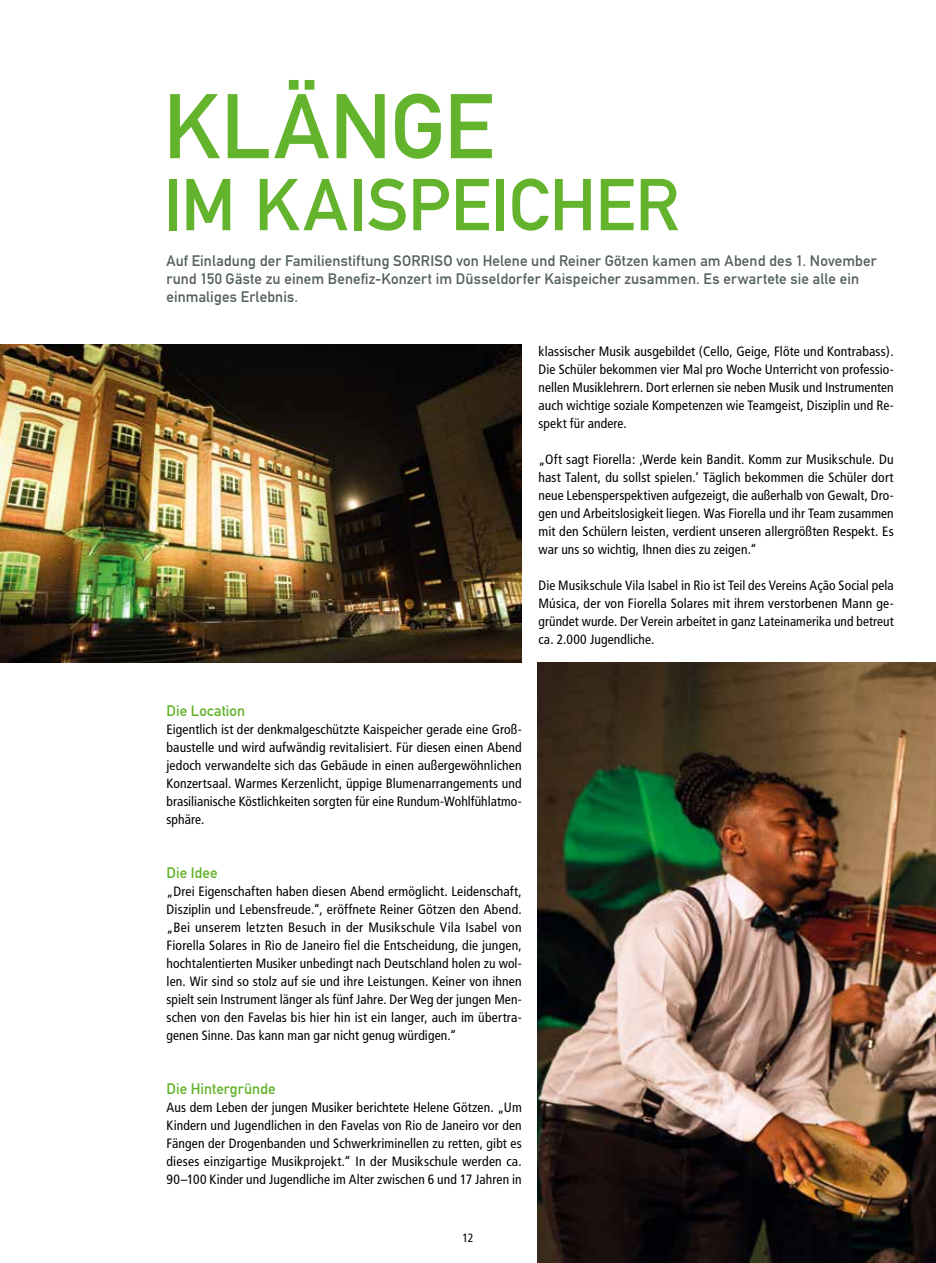
<style>
.page{position:relative;width:936px;height:1263px;background:#fff}
.page>*{position:absolute;margin:0;border:0;box-sizing:border-box;transform-origin:0 0}
.t1{font:90px "DIN Mittelschrift Alternate";letter-spacing:.01em;color:#64b32c}
.t2{font:72px "DIN Mittelschrift Alternate";color:#64b32c}
.t3{font:15px/18px "DIN Mittelschrift Alternate";letter-spacing:.01em;color:#545f60}
.t4{font:15px "DIN Mittelschrift Alternate";letter-spacing:.005em;color:#64b32c}
.t5{font:condensed 13.5px/18px "Frutiger";letter-spacing:.01em;color:#000;text-align:justify}
.t6{font:condensed 12px "Frutiger";color:#000}
</style>
<div class="page">
<img style="left:537px;top:662px;width:398px;height:601px">
<img style="left:0;top:344px;width:521px;height:318px">
<h1 class="t1" style="left:163px;top:74px;width:332px">KLÄNGE</h1>
<h2 class="t2" style="left:163px;top:163px;width:517px">IM KAISPEICHER</h2>
<p class="t3" style="left:166px;top:252px;width:711px">Auf Einladung der Familienstiftung SORRISO von Helene und Reiner Götzen kamen am Abend des 1. November rund 150 Gäste zu einem Benefiz-Konzert im Düsseldorfer Kaispeicher zusammen. Es erwartete sie alle ein einmaliges Erlebnis.</p>
<p class="t5" style="left:538px;top:343px;width:357px">klassischer Musik ausgebildet (Cello, Geige, Flöte und Kontrabass).<br>Die Schüler bekommen vier Mal pro Woche Unterricht von professio&shy;nellen Musiklehrern. Dort erlernen sie neben Musik und Instrumenten auch wichtige soziale Kompetenzen wie Teamgeist, Disziplin und Re&shy;spekt für andere.</p>
<p class="t5" style="left:538px;top:451px;width:357px">„Oft sagt Fiorella: ‚Werde kein Bandit. Komm zur Musikschule. Du hast Talent, du sollst spielen.‘ Täglich bekommen die Schüler dort neue Lebensperspektiven aufgezeigt, die außerhalb von Gewalt, Dro&shy;gen und Arbeitslosigkeit liegen. Was Fiorella und ihr Team zusammen mit den Schülern leisten, verdient unseren allergrößten Respekt. Es war uns so wichtig, Ihnen dies zu zeigen.“</p>
<p class="t5" style="left:538px;top:577px;width:357px">Die Musikschule Vila Isabel in Rio ist Teil des Vereins Ação Social pela Música, der von Fiorella Solares mit ihrem verstorbenen Mann ge&shy;gründet wurde. Der Verein arbeitet in ganz Lateinamerika und betreut ca. 2.000 Jugendliche.</p>
<p class="t4" style="left:166px;top:702px;width:80px">Die Location</p>
<p class="t5" style="left:166px;top:721px;width:357px">Eigentlich ist der denkmalgeschützte Kaispeicher gerade eine Groß&shy;baustelle und wird aufwändig revitalisiert. Für diesen einen Abend jedoch verwandelte sich das Gebäude in einen außergewöhnlichen Konzertsaal. Warmes Kerzenlicht, üppige Blumenarrangements und brasilianische Köstlichkeiten sorgten für eine Rundum-Wohlfühlatmo&shy;sphäre.</p>
<p class="t4" style="left:166px;top:864px;width:53px">Die Idee</p>
<p class="t5" style="left:166px;top:883px;width:357px">„Drei Eigenschaften haben diesen Abend ermöglicht. Leidenschaft, Disziplin und Lebensfreude.“, eröffnete Reiner Götzen den Abend. „Bei unserem letzten Besuch in der Musikschule Vila Isabel von Fiorella Solares in Rio de Janeiro fiel die Entscheidung, die jungen, hochtalentierten Musiker unbedingt nach Deutschland holen zu wol&shy;len. Wir sind so stolz auf sie und ihre Leistungen. Keiner von ihnen spielt sein Instrument länger als fünf Jahre. Der Weg der jungen Men&shy;schen von den Favelas bis hier hin ist ein langer, auch im übertra&shy;genen Sinne. Das kann man gar nicht genug würdigen.“</p>
<p class="t4" style="left:166px;top:1080px;width:110px">Die Hintergründe</p>
<p class="t5" style="left:166px;top:1099px;width:357px">Aus dem Leben der jungen Musiker berichtete Helene Götzen. „Um Kindern und Jugendlichen in den Favelas von Rio de Janeiro vor den Fängen der Drogenbanden und Schwerkriminellen zu retten, gibt es dieses einzigartige Musikprojekt.“ In der Musikschule werden ca.<br>90–100 Kinder und Jugendliche im Alter zwischen 6 und 17 Jahren in</p>
<p class="t6" style="left:462px;top:1231px;width:12px">12</p>
</div>
